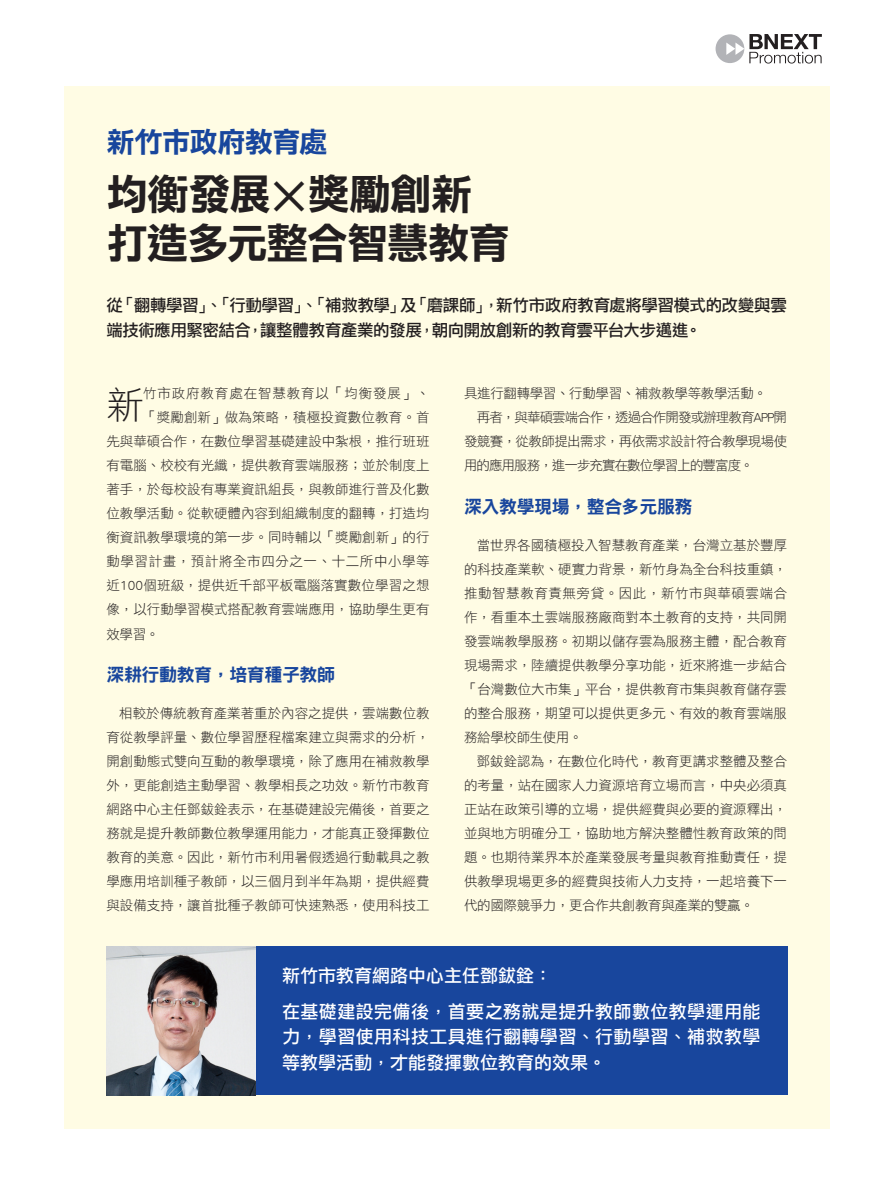
<style>
.page{position:relative;width:893px;height:1191px;background:#fff}
.page>*{position:absolute;margin:0;border:0;box-sizing:border-box;transform-origin:0 0}
.t1{font:42px "DF Li Hei Std W7";letter-spacing:-.035em;color:#231f20}
.內文{font:37.5px "DF Li Hei Std W3";color:#231f20}
.t2{font:28.35px "DF Li Hei Std W7";letter-spacing:-.03em;color:#18469d}
.廣告資訊內文{font:18px/25.5px "DF Li Hei Std W5";color:#fff;text-align:justify}
.廣告標{font:18px "DF Hei Std W9";letter-spacing:-.025em;color:#18469d}
.t3{font:16.5px/25.5px "DF Li Hei Std W5";letter-spacing:-.025em;color:#231f20}
.內文-2{font:13.5px/24px "DF Li Hei Std W3";letter-spacing:-.005em;color:#231f20;text-align:justify}
.內文-3{font:13.5px "DF Li Hei Std W3";letter-spacing:.045em;color:#231f20}
.內文-4{font:13.5px "DF Li Hei Std W3";letter-spacing:-.025em;color:#231f20}
.內文-5{font:13.5px "DF Li Hei Std W3";letter-spacing:.065em;color:#231f20}
.s1{font-family:"Koz Go Pro";font-weight:500;font-size:46.65px}
</style>
<div class="page">
<div style="left:715px;top:34px;width:29px;height:29px;background:#b2b3b7;border-radius:50%"></div>
<svg style="left:726px;top:34px;width:96px;height:30px"></svg>
<div style="left:64px;top:86px;width:766px;height:1042px;background:#fffce4"></div>
<div style="left:209px;top:946px;width:578px;height:149px;background:#18469d"></div>
<img style="left:106px;top:946px;width:149px;height:149px">
<p class="t2" style="left:106px;top:126px;width:222px">新竹市政府教育處</p>
<p class="t1" style="left:106px;top:171px;width:368px">均衡發展<span class="s1">×</span>獎勵創新</p>
<p class="t1" style="left:106px;top:220px;width:405px">打造多元整合智慧教育</p>
<p class="t3" style="left:106px;top:292px;width:682px">從「翻轉學習」、「行動學習」、「補救教學」及「磨課師」，新竹市政府教育處將學習模式的改變與雲端技術應用緊密結合，讓整體教育產業的發展，朝向開放創新的教育雲平台大步邁進。</p>
<p class="內文" style="left:106px;top:385px;width:39px">新</p>
<p class="內文-5" style="left:143px;top:386px;width:288px">竹市政府教育處在智慧教育以「均衡發展」、</p>
<p class="內文-2" style="left:143px;top:405px;width:288px">「獎勵創新」做為策略，積極投資數位教育。首</p>
<p class="內文-2" style="left:106px;top:429px;width:325px">先與華碩合作，在數位學習基礎建設中紮根，推行班班</p>
<p class="內文-2" style="left:106px;top:453px;width:325px">有電腦、校校有光纖，提供教育雲端服務；並於制度上</p>
<p class="內文-2" style="left:106px;top:477px;width:325px">著手，於每校設有專業資訊組長，與教師進行普及化數</p>
<p class="內文-2" style="left:106px;top:501px;width:325px">位教學活動。從軟硬體內容到組織制度的翻轉，打造均</p>
<p class="內文-2" style="left:106px;top:525px;width:325px">衡資訊教學環境的第一步。同時輔以「獎勵創新」的行</p>
<p class="內文-3" style="left:106px;top:554px;width:325px">動學習計畫，預計將全市四分之一、十二所中小學等</p>
<p class="內文-2" style="left:106px;top:573px;width:325px">近100個班級，提供近千部平板電腦落實數位學習之想</p>
<p class="內文-2" style="left:106px;top:597px;width:325px">像，以行動學習模式搭配教育雲端應用，協助學生更有</p>
<p class="內文-2" style="left:106px;top:621px;width:54px">效學習。</p>
<p class="廣告標" style="left:106px;top:664px;width:230px">深耕行動教育，培育種子教師</p>
<p class="內文-2" style="left:106px;top:701px;width:325px;text-indent:13px">相較於傳統教育產業著重於內容之提供，雲端數位教育從教學評量、數位學習歷程檔案建立與需求的分析，開創動態式雙向互動的教學環境，除了應用在補救教學外，更能創造主動學習、教學相長之功效。新竹市教育網路中心主任鄧鈸銓表示，在基礎建設完備後，首要之務就是提升教師數位教學運用能力，才能真正發揮數位教育的美意。因此，新竹市利用暑假透過行動載具之教學應用培訓種子教師，以三個月到半年為期，提供經費與設備支持，讓首批種子教師可快速熟悉，使用科技工</p>
<p class="內文-4" style="left:464px;top:386px;width:305px">具進行翻轉學習、行動學習、補救教學等教學活動。</p>
<p class="內文-2" style="left:464px;top:405px;width:325px;text-indent:13px">再者，與華碩雲端合作，透過合作開發或辦理教育APP開發競賽，從教師提出需求，再依需求設計符合教學現場使用的應用服務，進一步充實在數位學習上的豐富度。</p>
<p class="廣告標" style="left:464px;top:496px;width:230px">深入教學現場，整合多元服務</p>
<p class="內文-2" style="left:464px;top:533px;width:325px;text-indent:13px">當世界各國積極投入智慧教育產業，台灣立基於豐厚的科技產業軟、硬實力背景，新竹身為全台科技重鎮，推動智慧教育責無旁貸。因此，新竹市與華碩雲端合作，看重本土雲端服務廠商對本土教育的支持，共同開發雲端教學服務。初期以儲存雲為服務主體，配合教育現場需求，陸續提供教學分享功能，近來將進一步結合「台灣數位大市集」平台，提供教育市集與教育儲存雲的整合服務，期望可以提供更多元、有效的教育雲端服務給學校師生使用。</p>
<p class="內文-2" style="left:464px;top:749px;width:325px;text-indent:13px">鄧鈸銓認為，在數位化時代，教育更講求整體及整合的考量，站在國家人力資源培育立場而言，中央必須真正站在政策引導的立場，提供經費與必要的資源釋出，並與地方明確分工，協助地方解決整體性教育政策的問題。也期待業界本於產業發展考量與教育推動責任，提供教學現場更多的經費與技術人力支持，一起培養下一代的國際競爭力，更合作共創教育與產業的雙贏。</p>
<p class="廣告資訊內文" style="left:282px;top:962px;width:271px">新竹市教育網路中心主任鄧鈸銓：</p>
<p class="廣告資訊內文" style="left:282px;top:998px;width:480px">在基礎建設完備後，首要之務就是提升教師數位教學運用能力，學習使用科技工具進行翻轉學習、行動學習、補救教學等教學活動，才能發揮數位教育的效果。</p>
</div>
